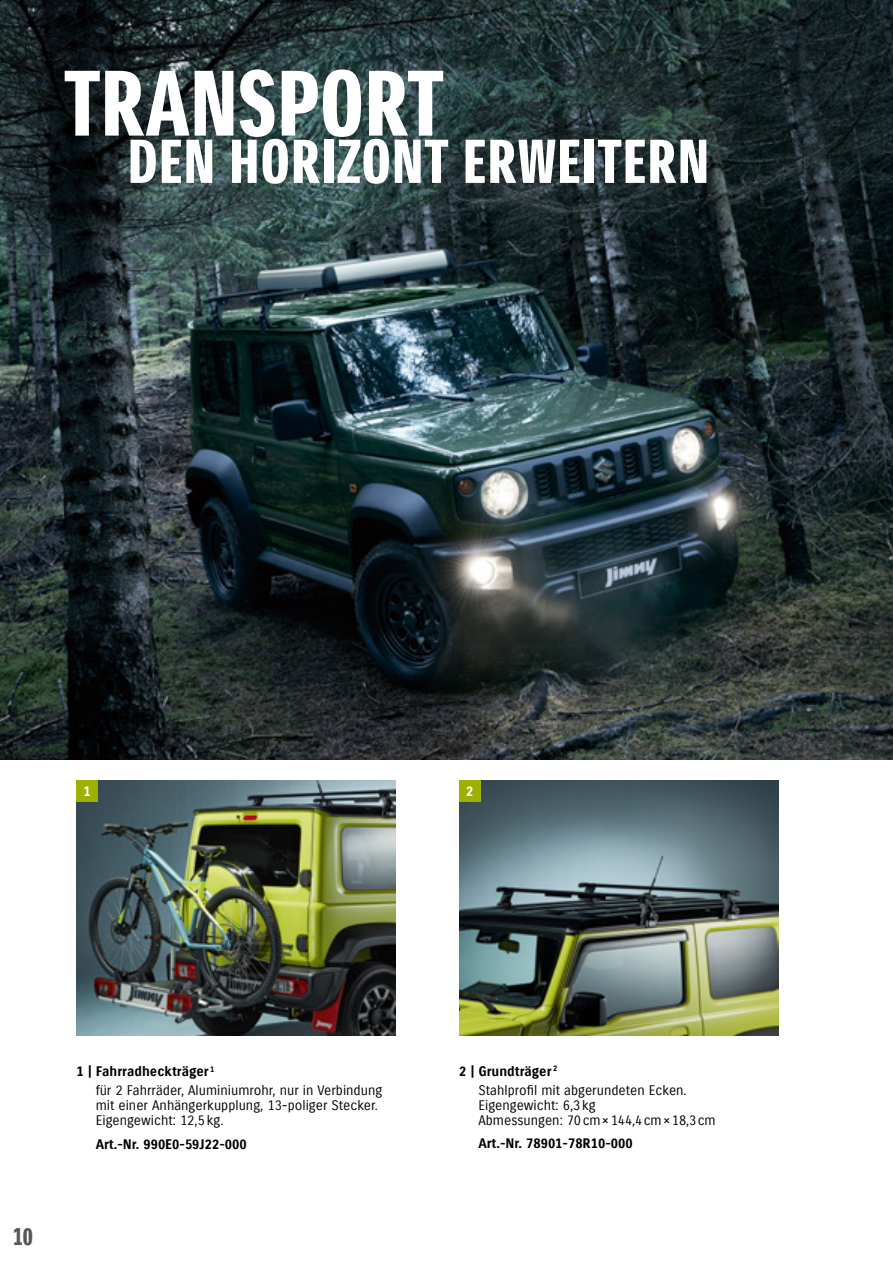
<style>
.page{position:relative;width:893px;height:1263px;background:#fff}
.page>*{position:absolute;margin:0;border:0;box-sizing:border-box;transform-origin:0 0}
.t1{font:90px "Suzuki PRO Headline";letter-spacing:.01em;color:#fff}
.t2{font:60px "Suzuki PRO Headline";letter-spacing:.02em;color:#fff}
.t3{font:24px "Suzuki PRO Headline";color:#565656}
.Beschreibung{font:13.5px/15px "Suzuki PRO Regular";color:#000}
.Artikelnummer{font:13.5px "Suzuki PRO Bold";color:#000}
.Artikel_Name{font:13.5px "Suzuki PRO Bold";color:#000}
.Artikel_Name-2{font:13.5px "Suzuki PRO Bold";color:#fff}
</style>
<div class="page">
<img style="left:77px;top:780px;width:318px;height:255px">
<img style="left:459px;top:780px;width:319px;height:255px">
<img style="left:0;top:0;width:893px;height:759px">
<div style="left:77px;top:780px;width:21px;height:21px;background:#9fb100"></div>
<div style="left:459px;top:780px;width:21px;height:21px;background:#9fb100"></div>
<p class="t1" style="left:64px;top:49px;width:381px">TRANSPORT</p>
<p class="t2" style="left:128px;top:125px;width:583px">DEN HORIZONT ERWEITERN</p>
<p class="Artikel_Name-2" style="left:84px;top:783px;width:9px">1</p>
<p class="Artikel_Name-2" style="left:466px;top:783px;width:9px">2</p>
<h3 class="t3" style="left:13px;top:1222px;width:22px">10</h3>
<p class="Artikel_Name" style="left:77px;top:1063px;width:139px">1 | Fahrradheckträger <sup>1</sup></p>
<p class="Beschreibung" style="left:96px;top:1083px;width:288px">für 2 Fahrräder, Aluminiumrohr, nur in Verbindung mit einer Anhängerkupplung, 13-poliger Stecker.<br>Eigengewicht: 12,5kg.</p>
<p class="Artikelnummer" style="left:96px;top:1136px;width:153px">Art.-Nr. 990E0-59J22-000</p>
<p class="Artikel_Name" style="left:459px;top:1063px;width:100px">2 | Grundträger <sup>2</sup></p>
<p class="Beschreibung" style="left:478px;top:1083px;width:239px">Stahlprofil mit abgerundeten Ecken.<br>Eigengewicht: 6,3kg<br>Abmessungen: 70cm×144,4cm×18,3cm</p>
<p class="Artikelnummer" style="left:478px;top:1135px;width:156px">Art.-Nr. 78901-78R10-000</p>
</div>
